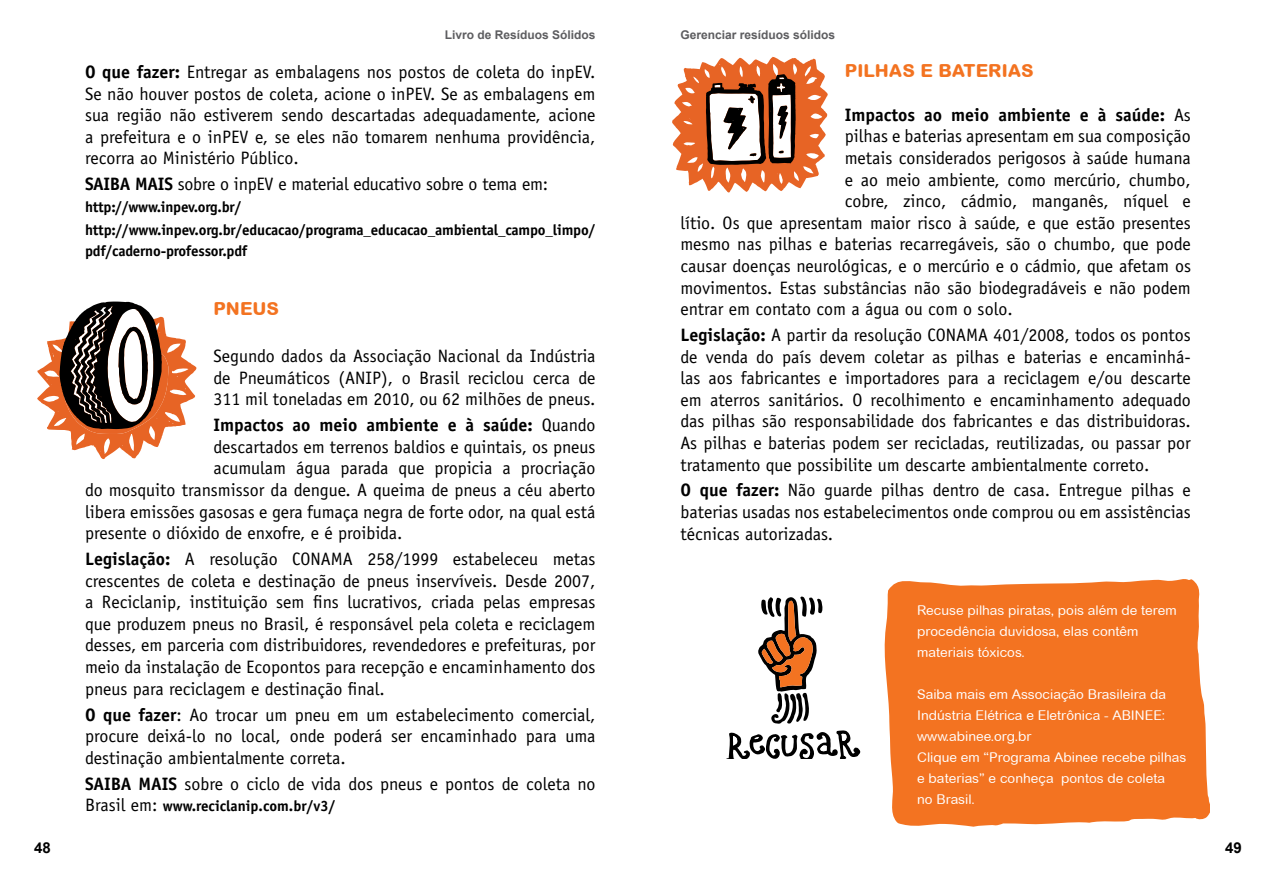
<style>
.page{position:relative;width:1276px;height:893px;background:#fff}
.page>*{position:absolute;margin:0;border:0;box-sizing:border-box;transform-origin:0 0}
.t1{font:18px/21.6px "Officina Sans";color:#000;text-align:justify}
.t2{font:700 18px "Officina Sans";color:#000}
.t3{font:800 18px "Arial Rounded MT";color:#f37321}
.t4{font:700 15px/21.9px "Officina Sans";letter-spacing:-.01em;color:#000}
.t5{font:700 15px "Arial";color:#000}
.t6{font:13.5px/21px "Arial Rounded MT";color:#fff}
.t7{font:700 12px "Arial";color:#5d5d60}
.s1{font-weight:700}
.s2{font-weight:400}
.s3{font-weight:400;font-size:18px}
</style>
<div class="page">
<svg style="left:884px;top:579px;width:325px;height:248px;background:#f37c30"></svg>
<svg style="left:726px;top:730px;width:134px;height:29px"></svg>
<svg style="left:758px;top:596px;width:64px;height:128px"></svg>
<svg style="left:37px;top:301px;width:159px;height:158px"></svg>
<svg style="left:672px;top:57px;width:156px;height:136px"></svg>
<p class="t5" style="left:34px;top:839px;width:18px">48</p>
<p class="t7" style="left:445px;top:28px;width:152px">Livro de Resíduos Sólidos</p>
<p class="t1" style="left:85px;top:61px;width:512px"><span class="s1">O que fazer:</span> Entregar as embalagens nos postos de coleta do inpEV.<br>Se não houver postos de coleta, acione o inPEV. Se as embalagens em sua região não estiverem sendo descartadas adequadamente, acione a prefeitura e o inPEV e, se eles não tomarem nenhuma providência, recorra ao Ministério Público.</p>
<p class="t2" style="left:85px;top:173px;width:19px">Saiba</p>
<p class="t2" style="left:135px;top:173px;width:11px">mais</p>
<p class="t1" style="left:178px;top:173px;width:372px">sobre o inpEV e material educativo sobre o tema em:</p>
<p class="t4" style="left:85px;top:196px;width:512px">http://www.inpev.org.br/ http://www.inpev.org.br/educacao/programa_educacao_ambiental_campo_limpo/ pdf/caderno-professor.pdf</p>
<p class="t3" style="left:213px;top:297px;width:27px">PNEUS</p>
<p class="t1" style="left:213px;top:345px;width:383px">Segundo dados da Associação Nacional da Indústria de Pneumáticos (ANIP), o Brasil reciclou cerca de 311 mil toneladas em 2010, ou 62 milhões de pneus.</p>
<p class="t2" style="left:213px;top:414px;width:383px">Impactos ao meio ambiente e à saúde: <span class="s2">Quando</span></p>
<p class="t1" style="left:213px;top:436px;width:383px">descartados em terrenos baldios e quintais, os pneus</p>
<p class="t1" style="left:213px;top:458px;width:383px">acumulam água parada que propicia a procriação</p>
<p class="t1" style="left:85px;top:479px;width:512px">do mosquito transmissor da dengue. A queima de pneus a céu aberto</p>
<p class="t1" style="left:85px;top:501px;width:512px">libera emissões gasosas e gera fumaça negra de forte odor, na qual está</p>
<p class="t1" style="left:85px;top:522px;width:319px">presente o dióxido de enxofre, e é proibida.</p>
<p class="t1" style="left:85px;top:548px;width:512px"><span class="s1">Legislação:</span> A resolução CONAMA 258/1999 estabeleceu metas crescentes de coleta e destinação de pneus inservíveis. Desde 2007, a Reciclanip, instituição sem fins lucrativos, criada pelas empresas que produzem pneus no Brasil, é responsável pela coleta e reciclagem desses, em parceria com distribuidores, revendedores e prefeituras, por meio da instalação de Ecopontos para recepção e encaminhamento dos pneus para reciclagem e destinação final.</p>
<p class="t1" style="left:85px;top:704px;width:512px"><span class="s1">O que fazer</span>: Ao trocar um pneu em um estabelecimento comercial, procure deixá-lo no local, onde poderá ser encaminhado para uma destinação ambientalmente correta.</p>
<p class="t2" style="left:85px;top:772px;width:19px">Saiba</p>
<p class="t2" style="left:139px;top:772px;width:11px">mais</p>
<p class="t1" style="left:184px;top:773px;width:412px">sobre o ciclo de vida dos pneus e pontos de coleta no</p>
<p class="t4" style="left:85px;top:795px;width:252px"><span class="s3">Brasil em:</span> www.reciclanip.com.br/v3/</p>
<p class="t7" style="left:680px;top:28px;width:156px">Gerenciar resíduos sólidos</p>
<p class="t3" style="left:845px;top:60px;width:107px">PILHAS EBATERIAS</p>
<p class="t2" style="left:845px;top:103px;width:348px">Impactos ao meio ambiente e à saúde: <span class="s2">As</span></p>
<p class="t1" style="left:845px;top:125px;width:348px">pilhas e baterias apresentam em sua composição</p>
<p class="t1" style="left:845px;top:147px;width:348px">metais considerados perigosos à saúde humana</p>
<p class="t1" style="left:845px;top:169px;width:348px">e ao meio ambiente, como mercúrio, chumbo,</p>
<p class="t1" style="left:845px;top:190px;width:348px">cobre, zinco, cádmio, manganês, níquel e</p>
<p class="t1" style="left:680px;top:212px;width:512px">lítio. Os que apresentam maior risco à saúde, e que estão presentes</p>
<p class="t1" style="left:680px;top:233px;width:512px">mesmo nas pilhas e baterias recarregáveis, são o chumbo, que pode</p>
<p class="t1" style="left:680px;top:255px;width:512px">causar doenças neurológicas, e o mercúrio e o cádmio, que afetam os</p>
<p class="t1" style="left:680px;top:277px;width:512px">movimentos. Estas substâncias não são biodegradáveis e não podem</p>
<p class="t1" style="left:680px;top:298px;width:334px">entrar em contato com a água ou com o solo.</p>
<p class="t1" style="left:680px;top:324px;width:512px"><span class="s1">Legislação:</span> A partir da resolução CONAMA 401/2008, todos os pontos de venda do país devem coletar as pilhas e baterias e encaminhá&shy;las aos fabricantes e importadores para a reciclagem e/ou descarte em aterros sanitários. O recolhimento e encaminhamento adequado das pilhas são responsabilidade dos fabricantes e das distribuidoras.<br>As pilhas e baterias podem ser recicladas, reutilizadas, ou passar por tratamento que possibilite um descarte ambientalmente correto.</p>
<p class="t1" style="left:680px;top:480px;width:512px"><span class="s1">O que fazer:</span> Não guarde pilhas dentro de casa. Entregue pilhas e baterias usadas nos estabelecimentos onde comprou ou em assistências técnicas autorizadas.</p>
<p class="t6" style="left:917px;top:599px;width:261px">Recuse pilhas piratas, pois além de terem procedência duvidosa, elas contêm materiais tóxicos.</p>
<p class="t6" style="left:917px;top:683px;width:271px">Saiba mais em Associação Brasileira da<br>Indústria Elétrica e Eletrônica - ABINEE: www.abinee.org.br<br>Clique em “Programa Abinee recebe pilhas e baterias” e conheça pontos de coleta<br>no Brasil.</p>
<p class="t5" style="left:1225px;top:839px;width:18px">49</p>
</div>
